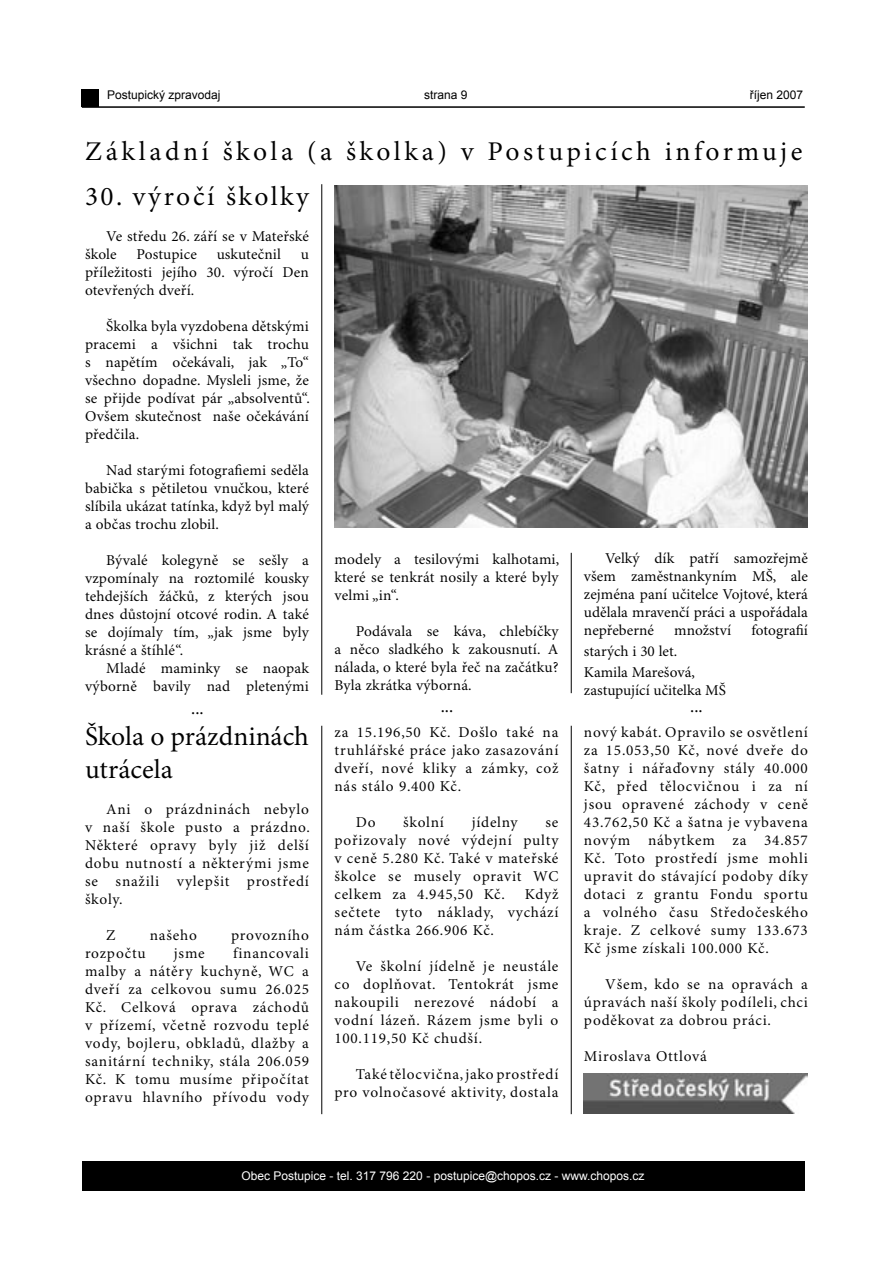
<style>
.page{position:relative;width:893px;height:1263px;background:#fff}
.page>*{position:absolute;margin:0;border:0;box-sizing:border-box;transform-origin:0 0}
.t1{font:27px "Minion Pro";letter-spacing:.13em;color:#000}
.t2{font:27px/32.4px "Minion Pro";color:#000}
.t3{font:27px "Minion Pro";letter-spacing:.09em;color:#000}
.t4{font:18px "Minion Pro";color:#000}
.t5{font:15px/18px "Minion Pro";letter-spacing:.025em;color:#000;text-align:justify}
.t6{font:15px/18px "Minion Pro";letter-spacing:.05em;color:#000;text-align:right}
.t7{font:15px/21px "Minion Pro";color:#000}
.t8{font:15px/18px "Minion Pro";letter-spacing:.005em;color:#000}
.t9{font:15px "Minion Pro";letter-spacing:-.005em;color:#000}
.t10{font:15px "Minion Pro";letter-spacing:.045em;color:#000}
.t11{font:12px "Arial";color:#fff}
.t12{font:12px "Arial";color:#000}
</style>
<div class="page">
<div style="left:82px;top:1161px;width:722px;height:30px;background:#000"></div>
<div style="left:82px;top:89px;width:17px;height:18px;background:#000"></div>
<hr style="left:82px;top:106px;width:723px;height:2px;background:#000">
<hr style="left:321px;top:184px;width:1px;height:511px;background:#000">
<hr style="left:571px;top:553px;width:1px;height:140px;background:#000">
<img style="left:334px;top:185px;width:474px;height:342px">
<hr style="left:321px;top:726px;width:1px;height:388px;background:#000">
<hr style="left:571px;top:726px;width:1px;height:388px;background:#000">
<img style="left:584px;top:1074px;width:224px;height:39px">
<p class="t12" style="left:107px;top:87px;width:115px">Postupický zpravodaj</p>
<p class="t12" style="left:424px;top:87px;width:45px">strana 9</p>
<p class="t12" style="left:750px;top:87px;width:55px">říjen 2007</p>
<h1 class="t1" style="left:85px;top:135px;width:719px">Základní škola (a školka) v Postupicích informuje</h1>
<h1 class="t3" style="left:85px;top:180px;width:225px">30. výročí školky</h1>
<p class="t8" style="left:85px;top:227px;width:225px;text-indent:21px">Ve středu 26. září se v Mateřské škole</p>
<p class="t5" style="left:136px;top:245px;width:62px">Postupice</p>
<p class="t8" style="left:217px;top:245px;width:66px">uskutečnil</p>
<p class="t5" style="left:85px;top:245px;width:225px;text-indent:216px">u příležitosti jejího 30. výročí Den otevřených dveří.</p>
<p class="t5" style="left:85px;top:317px;width:226px;text-indent:21px">Školka byla vyzdobena dětskými pracemi a všichni tak trochu s napětím očekávali, jak „To“ všechno dopadne. Mysleli jsme, že se přijde podívat pár „absolventů“.<br>Ovšem skutečnost naše očekávání předčila.</p>
<p class="t5" style="left:85px;top:461px;width:225px;text-indent:21px">Nad starými fotografiemi seděla babička s pětiletou vnučkou, které slíbila ukázat tatínka, když byl malý a občas trochu zlobil.</p>
<p class="t5" style="left:85px;top:551px;width:225px;text-indent:21px">Bývalé kolegyně se sešly a vzpomínaly na roztomilé kousky tehdejších žáčků, z kterých jsou dnes důstojní otcové rodin. A také se dojímaly tím, „jak jsme byly krásné a štíhlé“.</p>
<p class="t5" style="left:85px;top:659px;width:225px;text-align:right">Mladé maminky se naopak výborně bavily nad pletenými</p>
<p class="t4" style="left:191px;top:697px;width:14px">...</p>
<h1 class="t2" style="left:85px;top:721px;width:225px">Škola o prázdninách utrácela</h1>
<p class="t5" style="left:85px;top:800px;width:226px;text-indent:21px">Ani o prázdninách nebylo v naší škole pusto a prázdno.<br>Některé opravy byly již delší dobu nutností a některými jsme se snažili vylepšit prostředí školy.</p>
<p class="t5" style="left:106px;top:926px;width:11px">Z</p>
<p class="t5" style="left:150px;top:926px;width:48px">našeho</p>
<p class="t10" style="left:231px;top:926px;width:79px">provozního</p>
<p class="t6" style="left:85px;top:944px;width:62px">rozpočtu</p>
<p class="t5" style="left:174px;top:944px;width:32px">jsme</p>
<p class="t5" style="left:85px;top:944px;width:225px;text-indent:148px">financovali malby a nátěry kuchyně, WC a dveří za celkovou sumu 26.025<br>Kč. Celková oprava záchodů v přízemí, včetně rozvodu teplé vody, bojleru, obkladů, dlažby a sanitární techniky, stála 206.059<br>Kč. K tomu musíme připočítat opravu hlavního přívodu vody</p>
<p class="t5" style="left:334px;top:550px;width:226px">modely a tesilovými kalhotami, které se tenkrát nosily a které byly velmi „in“.</p>
<p class="t5" style="left:334px;top:622px;width:225px;text-indent:21px">Podávala se káva, chlebíčky a něco sladkého k zakousnutí. A nálada, o které byla řeč na začátku?<br>Byla zkrátka výborná.</p>
<p class="t5" style="left:584px;top:550px;width:225px;text-indent:21px">Velký dík patří samozřejmě všem zaměstnankyním MŠ, ale zejména paní učitelce Vojtové, která udělala mravenčí práci a uspořádala nepřeberné</p>
<p class="t7" style="left:674px;top:620px;width:58px">množství</p>
<p class="t9" style="left:751px;top:621px;width:58px">fotografií</p>
<p class="t7" style="left:584px;top:641px;width:112px">starých i 30 let.<br>Kamila Marešová,</p>
<p class="t7" style="left:584px;top:680px;width:144px">zastupující učitelka MŠ</p>
<p class="t4" style="left:441px;top:695px;width:14px">...</p>
<p class="t4" style="left:690px;top:695px;width:14px">...</p>
<p class="t5" style="left:334px;top:723px;width:225px">za 15.196,50 Kč. Došlo také na truhlářské práce jako zasazování dveří, nové kliky a zámky, což nás stálo 9.400 Kč.</p>
<p class="t5" style="left:356px;top:813px;width:21px">Do</p>
<p class="t5" style="left:403px;top:813px;width:42px">školní</p>
<p class="t6" style="left:472px;top:813px;width:48px">jídelny</p>
<p class="t5" style="left:334px;top:813px;width:225px;text-indent:211px">se pořizovaly nové výdejní pulty v ceně 5.280 Kč. Také v mateřské školce se musely opravit WC celkem za 4.945,50 Kč.</p>
<p class="t5" style="left:334px;top:885px;width:225px;text-indent:190px">Když sečtete tyto náklady, vychází nám částka 266.906 Kč.</p>
<p class="t5" style="left:334px;top:957px;width:225px;text-indent:21px">Ve školní jídelně je neustále co doplňovat. Tentokrát jsme nakoupili nerezové nádobí a vodní lázeň. Rázem jsme byli o 100.119,50 Kč chudší.</p>
<p class="t6" style="left:334px;top:1065px;width:225px">Také tělocvična, jako prostředí pro volnočasové aktivity, dostala</p>
<p class="t5" style="left:584px;top:723px;width:225px">nový kabát. Opravilo se osvětlení za 15.053,50 Kč, nové dveře do šatny i nářaďovny stály 40.000<br>Kč, před tělocvičnou i za ní jsou opravené záchody v ceně 43.762,50 Kč a šatna je vybavena novým nábytkem za 34.857<br>Kč. Toto prostředí jsme mohli upravit do stávající podoby díky dotaci z grantu Fondu sportu a volného času Středočeského kraje. Z celkové sumy 133.673<br>Kč jsme získali 100.000 Kč.</p>
<p class="t5" style="left:584px;top:975px;width:225px;text-indent:21px">Všem, kdo se na opravách a úpravách naší školy podíleli, chci poděkovat za dobrou práci.</p>
<p class="t6" style="left:584px;top:1047px;width:125px">Miroslava Ottlová</p>
<p class="t11" style="left:242px;top:1168px;width:405px">Obec Postupice - tel. 317 796 220 - postupice@chopos.cz - www.chopos.cz</p>
</div>
